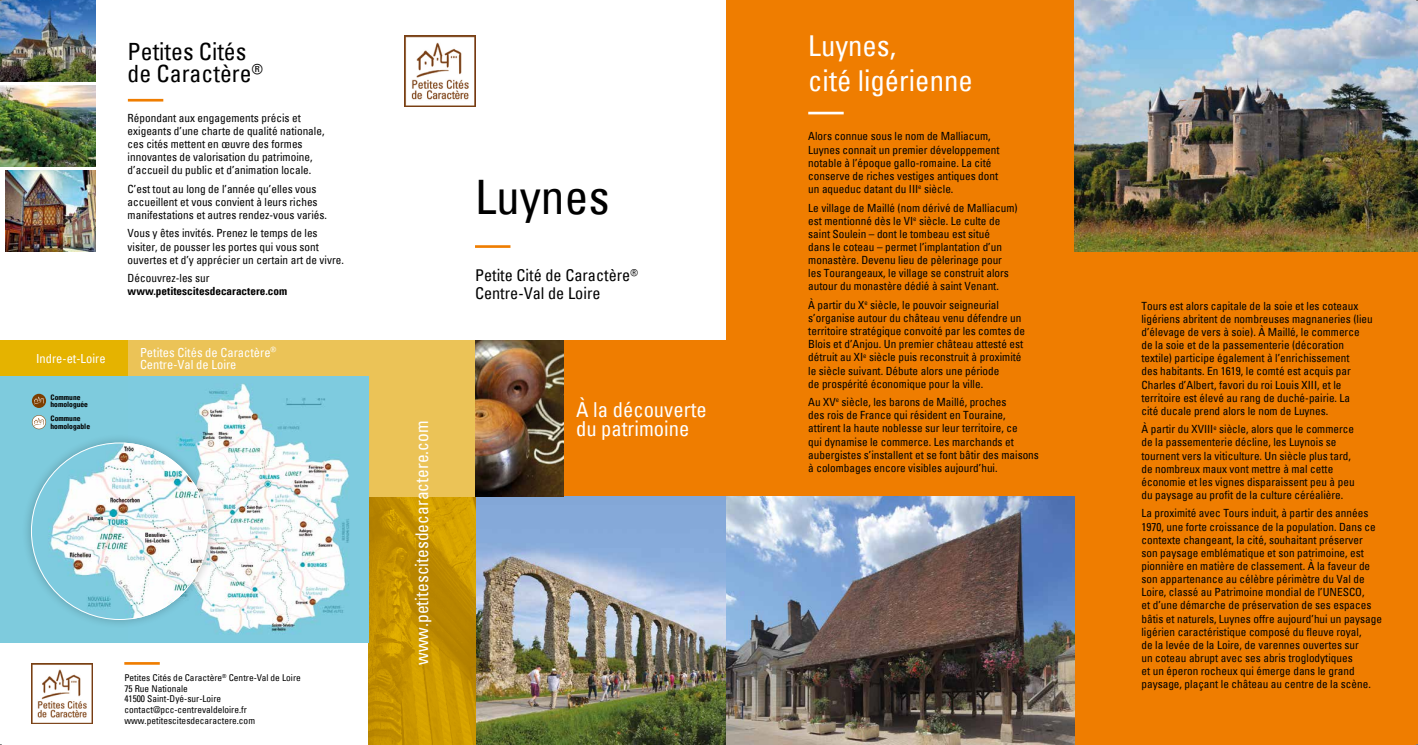
<style>
.page{position:relative;width:1418px;height:745px;background:#fff}
.page>*{position:absolute;margin:0;border:0;box-sizing:border-box;transform-origin:0 0}
.t1{font:condensed 47.5px "Univers";color:#000}
.t2{font:condensed 28.75px/35px "Univers";color:#fff}
.t3{font:condensed 23.75px/22.5px "Univers";color:#000}
.t4{font:condensed 20.62px/19.1px "Univers";color:#fff}
.t5{font:condensed 17.5px "Univers";color:#fff}
.t6{font:condensed 16.25px/17.5px "Univers";color:#000}
.t7{font:condensed 12.5px/12.5px "Univers";color:#fff}
.t8{font:condensed 11.25px/13.1px "Univers";color:#000}
.t9{font:700 condensed 11.25px "Univers LT";color:#000}
.t10{font:condensed 9.38px/10.6px "Univers";color:#000}
.t11{font:condensed 9.38px "Univers LT";color:#000}
.t12{font:700 condensed 7.5px/7.5px "Univers";color:#000}
</style>
<div class="page">
<div style="left:726px;top:0;width:691px;height:744px;background:#ef7d00"></div>
<div style="left:563px;top:340px;width:163px;height:156px;background:#ef7d00"></div>
<img style="left:404px;top:35px;width:71px;height:71px">
<hr style="left:808px;top:112px;width:35px;height:2px;background:#fff">
<img style="left:32px;top:663px;width:60px;height:60px">
<img style="left:475px;top:496px;width:251px;height:248px">
<div style="left:128px;top:340px;width:241px;height:36px;background:#ebc357"></div>
<hr style="left:475px;top:245px;width:35px;height:3px;background:#ef7d00">
<hr style="left:128px;top:99px;width:35px;height:2px;background:#ef7d00">
<hr style="left:124px;top:661px;width:36px;height:3px;background:#ef7d00">
<svg style="left:369px;top:496px;width:106px;height:248px;background:#c69300"></svg>
<div style="left:369px;top:340px;width:106px;height:156px;background:#ebc357"></div>
<div style="left:0;top:376px;width:369px;height:265px;background:#7ecbdd"></div>
<img style="left:198px;top:383px;width:151px;height:251px">
<img style="left:1074px;top:0;width:343px;height:252px">
<img style="left:726px;top:496px;width:348px;height:248px">
<img style="left:0;top:85px;width:96px;height:82px">
<div style="left:0;top:340px;width:128px;height:36px;background:#e5b300"></div>
<img style="left:6px;top:170px;width:90px;height:82px">
<img style="left:0;top:0;width:96px;height:81px">
<img style="left:475px;top:340px;width:88px;height:156px">
<div style="left:21px;top:432px;width:197px;height:197px;background:#000;opacity:.25"></div>
<img style="left:31px;top:442px;width:177px;height:177px;border-radius:89px">
<svg style="left:32px;top:393px;width:14px;height:14px"></svg>
<svg style="left:34px;top:396px;width:10px;height:8px"></svg>
<svg style="left:32px;top:415px;width:14px;height:14px"></svg>
<svg style="left:1417px;top:365px;width:1px;height:14px"></svg>
<p class="t7" style="left:36px;top:351px;width:71px">Indre-et-Loire</p>
<p class="t12" style="left:50px;top:393px;width:39px">Commune homologuée</p>
<p class="t12" style="left:50px;top:414px;width:41px">Commune homologable</p>
<h3 class="t3" style="left:128px;top:40px;width:137px">Petites Cités de Caractère<sup>®</sup></h3>
<p class="t8" style="left:128px;top:111px;width:198px">Répondant aux engagements précis et exigeants d’une charte de qualité nationale, ces cités mettent en œuvre des formes innovantes de valorisation du patrimoine, d’accueil du public et d’animation locale.</p>
<p class="t8" style="left:128px;top:182px;width:201px">C’est tout au long de l’année qu’elles vous accueillent et vous convient à leurs riches manifestations et autres rendez-vous variés.</p>
<p class="t8" style="left:128px;top:226px;width:218px">Vous y êtes invités. Prenez le temps de les visiter, de pousser les portes qui vous sont ouvertes et d’y apprécier un certain art de vivre.</p>
<p class="t8" style="left:128px;top:271px;width:83px">Découvrez-les sur</p>
<p class="t9" style="left:128px;top:284px;width:161px">www.petitescitesdecaractere.com</p>
<p class="t7" style="left:140px;top:345px;width:138px">Petites Cités de Caractère<sup>®<br></sup>Centre-Val de Loire</p>
<p class="t11" style="left:124px;top:671px;width:178px">Petites Cités de Caractère<sup>®</sup> Centre-Val de Loire</p>
<p class="t10" style="left:124px;top:682px;width:132px">75 Rue Nationale<br>41500 Saint-Dyé-sur-Loire contact@pcc-centrevaldeloire.fr www.petitescitesdecaractere.com</p>
<h3 class="t5" style="left:410px;top:664px;width:245px;rotate:-90deg">www.petitescitesdecaractere.com</h3>
<h1 class="t1" style="left:475px;top:166px;width:136px">Luynes</h1>
<h3 class="t6" style="left:475px;top:266px;width:164px">Petite Cité de Caractère<sup>®<br></sup>Centre-Val de Loire</h3>
<h3 class="t4" style="left:576px;top:399px;width:132px">À la découverte du patrimoine</h3>
<h2 class="t2" style="left:808px;top:28px;width:166px">Luynes,<br>cité ligérienne</h2>
<p class="t8" style="left:808px;top:130px;width:193px">Alors connue sous le nom de Malliacum, Luynes connait un premier développement notable à l’époque gallo-romaine. La cité conserve de riches vestiges antiques dont un aqueduc datant du III<sup>e</sup> siècle.</p>
<p class="t8" style="left:808px;top:201px;width:211px">Le village de Maillé (nom dérivé de Malliacum) est mentionné dès le VI<sup>e</sup> siècle. Le culte de saint Soulein – dont le tombeau est situé<br>dans le coteau – permet l’implantation d’un monastère. Devenu lieu de pèlerinage pour les Tourangeaux, le village se construit alors autour du monastère dédié à saint Venant.</p>
<p class="t8" style="left:808px;top:298px;width:218px">À partir du X<sup>e</sup> siècle, le pouvoir seigneurial s’organise autour du château venu défendre un territoire stratégique convoité par les comtes de Blois et d’Anjou. Un premier château attesté est détruit au XI<sup>e</sup> siècle puis reconstruit à proximité le siècle suivant. Débute alors une période<br>de prospérité économique pour la ville.</p>
<p class="t8" style="left:808px;top:395px;width:232px">Au XV<sup>e</sup> siècle, les barons de Maillé, proches<br>des rois de France qui résident en Touraine, attirent la haute noblesse sur leur territoire, ce<br>qui dynamise le commerce. Les marchands et aubergistes s’installent et se font bâtir des maisons à colombages encore visibles aujourd’hui.</p>
<p class="t8" style="left:1141px;top:299px;width:233px">Tours est alors capitale de la soie et les coteaux ligériens abritent de nombreuses magnaneries (lieu d’élevage de vers à soie). À Maillé, le commerce de la soie et de la passementerie (décoration textile) participe également à l’enrichissement<br>des habitants. En 1619, le comté est acquis par Charles d’Albert, favori du roi Louis XIII, et le territoire est élevé au rang de duché-pairie. La<br>cité ducale prend alors le nom de Luynes.</p>
<p class="t8" style="left:1141px;top:422px;width:215px">À partir du XVIII<sup>e</sup> siècle, alors que le commerce de la passementerie décline, les Luynois se tournent vers la viticulture. Un siècle plus tard, de nombreux maux vont mettre à mal cette économie et les vignes disparaissent peu à peu du paysage au profit de la culture céréalière.</p>
<p class="t8" style="left:1141px;top:506px;width:242px">La proximité avec Tours induit, à partir des années 1970, une forte croissance de la population. Dans ce contexte changeant, la cité, souhaitant préserver<br>son paysage emblématique et son patrimoine, est pionnière en matière de classement. À la faveur de son appartenance au célèbre périmètre du Val de Loire, classé au Patrimoine mondial de l’UNESCO,<br>et d’une démarche de préservation de ses espaces bâtis et naturels, Luynes offre aujourd’hui un paysage ligérien caractéristique composé du fleuve royal,<br>de la levée de la Loire, de varennes ouvertes sur<br>un coteau abrupt avec ses abris troglodytiques<br>et un éperon rocheux qui émerge dans le grand paysage, plaçant le château au centre de la scène.</p>
</div>
